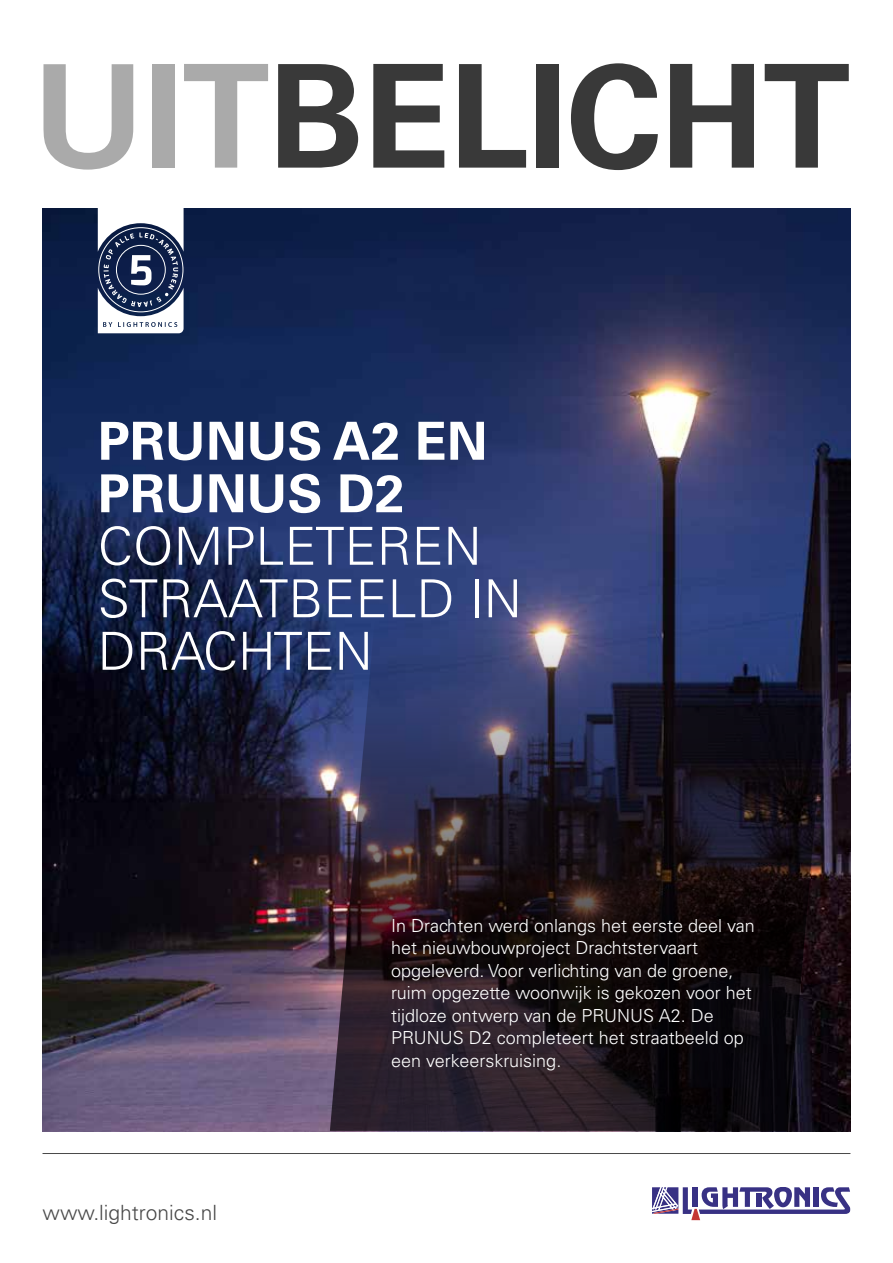
<style>
.page{position:relative;width:893px;height:1263px;background:#fff}
.page>*{position:absolute;margin:0;border:0;box-sizing:border-box;transform-origin:0 0}
.t1{font:700 143.4px "Univers LT Std";letter-spacing:-.01em;color:#393939}
.t2{font:300 52.5px/52.5px "Univers LT Std";color:#fff}
.t3{font:700 52.5px/52.5px "Univers LT Std";color:#fff}
.t4{font:300 21px "Univers LT Std";color:#484848}
.t5{font:300 18px/22.5px "Univers LT Std";color:#fff}
.s1{color:#aaa}
</style>
<div class="page">
<img style="left:43px;top:208px;width:807px;height:923px">
<svg style="left:652px;top:1187px;width:198px;height:34px"></svg>
<hr style="left:43px;top:1153px;width:807px;height:1px;background:#484848">
<svg style="left:330px;top:578px;width:506px;height:553px"></svg>
<svg style="left:98px;top:208px;width:86px;height:125px"></svg>
<h1 class="t1" style="left:33px;top:33px;width:819px"><span class="s1">UIT</span>BELICHT</h1>
<h2 class="t3" style="left:98px;top:415px;width:391px">PRUNUS A2 EN<br>PRUNUS D2</h2>
<h2 class="t2" style="left:98px;top:520px;width:425px">COMPLETEREN<br>STRAATBEELD IN<br>DRACHTEN</h2>
<p class="t4" style="left:43px;top:1200px;width:176px">www.lightronics.nl</p>
<p class="t5" style="left:391px;top:914px;width:365px">In Drachten werd onlangs het eerste deel van het nieuwbouwproject Drachtstervaart opgeleverd. Voor verlichting van de groene, ruim opgezette woonwijk is gekozen voor het tijdloze ontwerp van de PRUNUS A2. De PRUNUS D2 completeert het straatbeeld op een verkeerskruising.</p>
</div>
